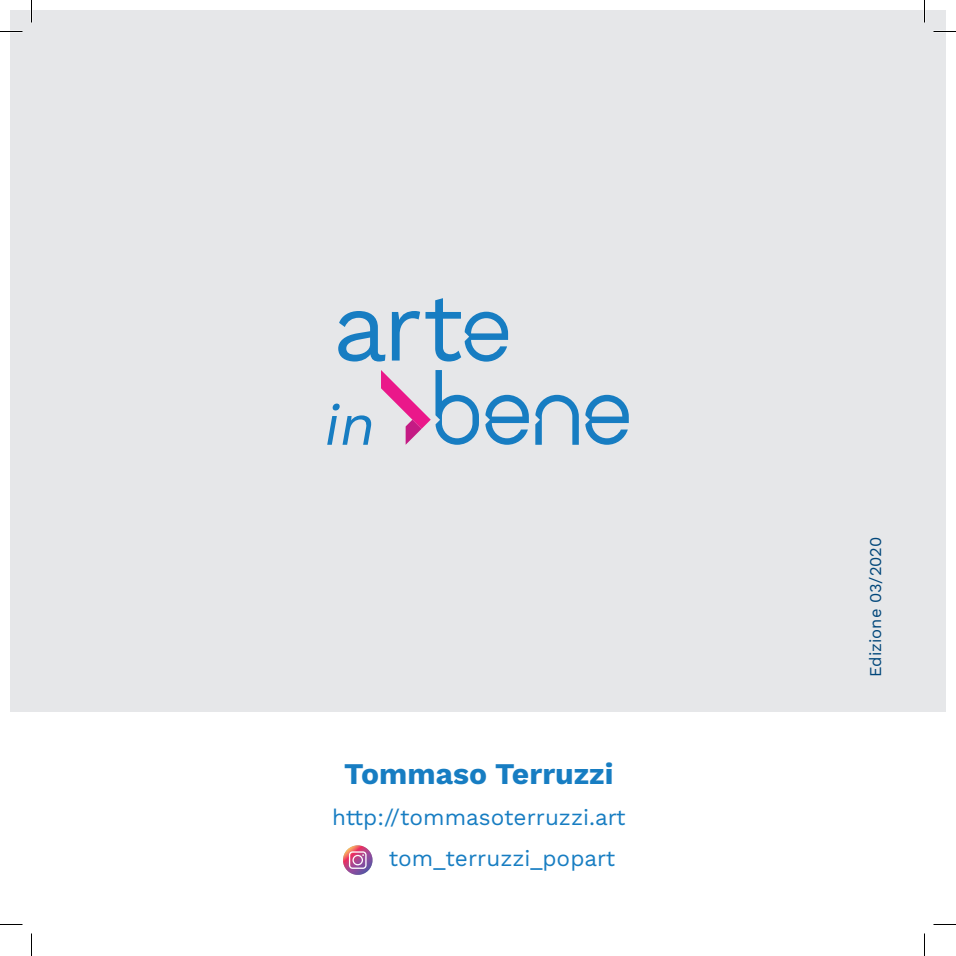
<style>
.page{position:relative;width:956px;height:956px;background:#fff}
.page>*{position:absolute;margin:0;border:0;box-sizing:border-box;transform-origin:0 0}
.t1{font:700 30px "Work Sans";color:#177dc2}
.t2{font:22.5px/40.8px "Work Sans";color:#177dc2}
.t3{font:16.5px "Work Sans";color:#00467a}
</style>
<div class="page">
<div style="left:10px;top:10px;width:936px;height:702px;background:#e6e7e9"></div>
<svg style="left:327px;top:404px;width:45px;height:41px"></svg>
<svg style="left:381px;top:370px;width:98px;height:75px"></svg>
<svg style="left:485px;top:395px;width:44px;height:50px"></svg>
<svg style="left:585px;top:395px;width:44px;height:50px"></svg>
<svg style="left:535px;top:395px;width:44px;height:50px"></svg>
<svg style="left:338px;top:311px;width:47px;height:50px"></svg>
<svg style="left:392px;top:298px;width:116px;height:64px"></svg>
<svg style="left:343px;top:845px;width:29px;height:30px"></svg>
<svg style="left:349px;top:851px;width:18px;height:18px"></svg>
<hr style="left:923px;top:0;width:2px;height:23px;background:#fff">
<svg style="left:0;top:31px;width:22px;height:1px"></svg>
<svg style="left:933px;top:31px;width:23px;height:1px"></svg>
<svg style="left:0;top:924px;width:22px;height:1px"></svg>
<svg style="left:933px;top:924px;width:23px;height:1px"></svg>
<svg style="left:31px;top:0;width:1px;height:23px"></svg>
<svg style="left:31px;top:933px;width:1px;height:23px"></svg>
<svg style="left:924px;top:0;width:1px;height:23px"></svg>
<svg style="left:924px;top:933px;width:1px;height:23px"></svg>
<h1 class="t1" style="left:344px;top:757px;width:271px">Tommaso Terruzzi</h1>
<p class="t2" style="left:389px;top:798px;width:238px;text-indent:-57px">http://tommasoterruzzi.art tom_terruzzi_popart</p>
<p class="t3" style="left:866px;top:677px;width:142px;rotate:-90deg">Edizione 03/2020</p>
</div>
